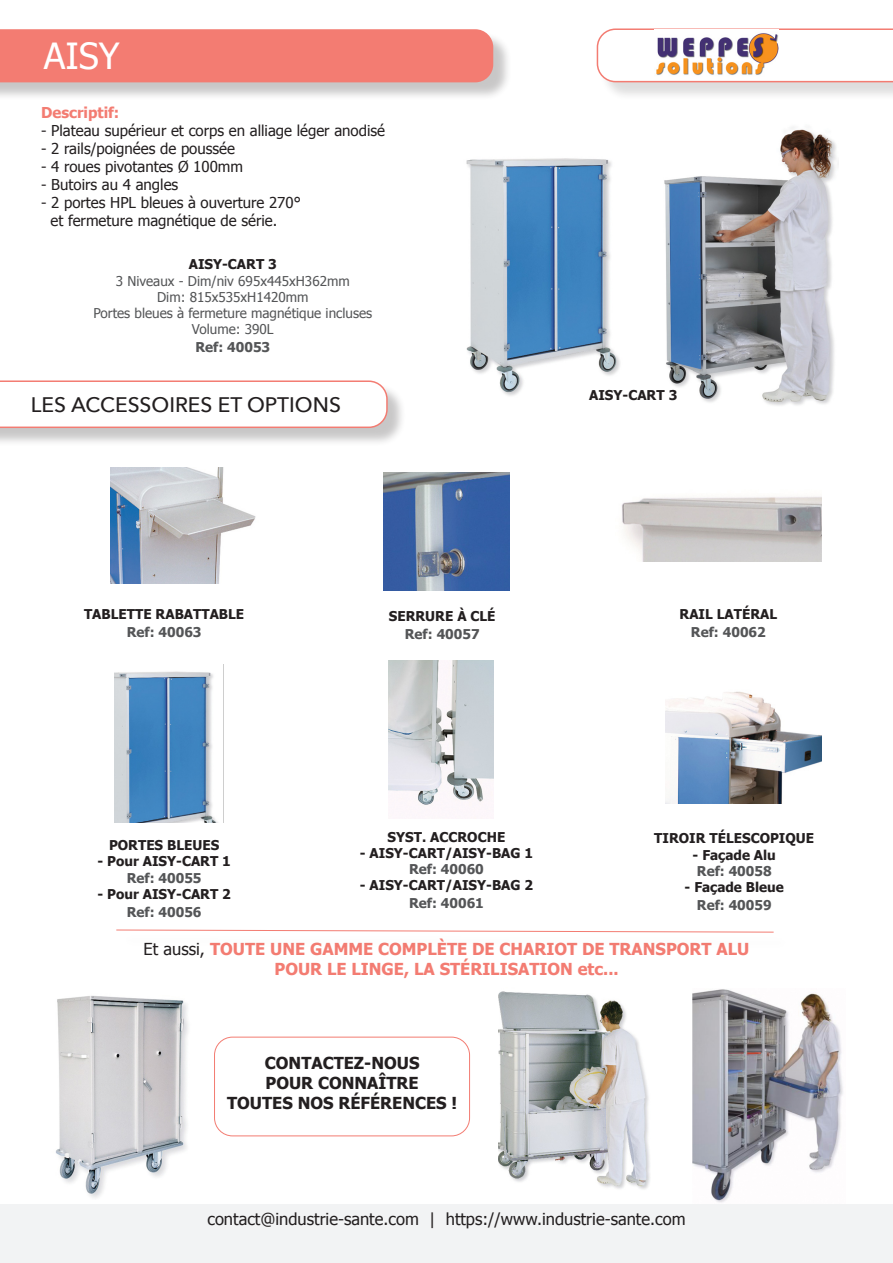
<style>
.page{position:relative;width:893px;height:1263px;background:#fff}
.page>*{position:absolute;margin:0;border:0;box-sizing:border-box;transform-origin:0 0}
.t1{font:36px "Tahoma";color:#fff}
.t2{font:500 21px "Avenir Next";color:#231f20}
.t3{font:700 16.5px/19.8px "Tahoma";color:#f37c72;text-align:center}
.t4{font:16.5px "Tahoma";color:#231f20}
.t5{font:700 16.5px "Tahoma";color:#231f20}
.t6{font:15px/18px "Tahoma";color:#231f20}
.t7{font:700 15px "Tahoma";color:#f37c72}
.t8{font:700 13.5px/18px "Tahoma";color:#231f20;text-align:center}
.t9{font:13.5px/16.2px "Tahoma";color:#545557;text-align:center}
.t10{font:700 13.5px "Tahoma";color:#545557}
.s1{font-weight:700;color:#231f20}
.s2{color:#545557}
.s3{font-weight:400;color:#231f20}
</style>
<div class="page">
<div style="left:0;top:32px;width:512px;height:69px;background:#231f20;opacity:.25"></div>
<div style="left:0;top:29px;width:493px;height:53px;background:#f37c72"></div>
<div style="left:599px;top:31px;width:294px;height:70px;background:#231f20;opacity:.15"></div>
<svg style="left:596px;top:28px;width:297px;height:55px"></svg>
<img style="left:654px;top:30px;width:125px;height:46px">
<div style="left:0;top:1204px;width:893px;height:59px;background:#f2f3f4"></div>
<div style="left:0;top:383px;width:406px;height:63px;background:#231f20;opacity:.25"></div>
<svg style="left:0;top:380px;width:388px;height:49px"></svg>
<img style="left:466px;top:158px;width:154px;height:238px">
<img style="left:664px;top:127px;width:172px;height:279px">
<img style="left:111px;top:467px;width:145px;height:116px">
<img style="left:383px;top:473px;width:127px;height:118px">
<img style="left:666px;top:691px;width:156px;height:112px">
<img style="left:388px;top:660px;width:106px;height:145px">
<img style="left:115px;top:664px;width:109px;height:159px">
<img style="left:56px;top:996px;width:132px;height:202px">
<img style="left:499px;top:991px;width:151px;height:198px">
<img style="left:692px;top:989px;width:151px;height:214px">
<div style="left:214px;top:1037px;width:256px;height:99px;border:1px solid #f37c72;border-radius:18px"></div>
<svg style="left:116px;top:929px;width:658px;height:3px"></svg>
<img style="left:622px;top:496px;width:200px;height:65px">
<h1 class="t1" style="left:44px;top:32px;width:77px">AISY</h1>
<p class="t7" style="left:41px;top:102px;width:80px">Descriptif:</p>
<p class="t6" style="left:41px;top:121px;width:345px">- Plateau supérieur et corps en alliage léger anodisé</p>
<p class="t6" style="left:41px;top:139px;width:195px">- 2 rails/poignées de poussée</p>
<p class="t6" style="left:41px;top:157px;width:203px">- 4 roues pivotantes Ø 100mm</p>
<p class="t6" style="left:41px;top:175px;width:139px">- Butoirs au 4 angles</p>
<p class="t6" style="left:50px;top:193px;width:252px;text-indent:-9px">- 2 portes HPL bleues à ouverture 270° et fermeture magnétique de série.</p>
<p class="t9" style="left:93px;top:256px;width:280px"><span class="s1">AISY-CART 3<br></span>3 Niveaux - Dim/niv 695x445xH362mm<br>Dim: 815x535xH1420mm<br>Portes bleues à fermeture magnétique incluses<br>Volume: 390L</p>
<p class="t10" style="left:195px;top:338px;width:76px">Ref: 40053</p>
<p class="t2" style="left:31px;top:387px;width:312px">LES ACCESSOIRES ET OPTIONS</p>
<p class="t8" style="left:84px;top:604px;width:162px">TABLETTE RABATTABLE<br><span class="s2">Ref: 40063</span></p>
<p class="t8" style="left:389px;top:606px;width:108px">SERRURE À CLÉ<br><span class="s2">Ref: 40057</span></p>
<p class="t8" style="left:589px;top:385px;width:90px">AISY-CART 3</p>
<p class="t8" style="left:680px;top:604px;width:99px">RAIL LATÉRAL<br><span class="s2">Ref: 40062</span></p>
<p class="t8" style="left:654px;top:829px;width:161px">TIROIR TÉLESCOPIQUE</p>
<p class="t8" style="left:693px;top:846px;width:85px;line-height:16.2px">- Façade Alu<br><span class="s2">Ref: 40058</span></p>
<p class="t8" style="left:685px;top:877px;width:101px">- Façade Bleue<br><span class="s2">Ref: 40059</span></p>
<p class="t8" style="left:388px;top:827px;width:119px">SYST. ACCROCHE</p>
<p class="t8" style="left:360px;top:844px;width:175px;line-height:16.2px">- AISY-CART/AISY-BAG 1<br><span class="s2">Ref: 40060</span></p>
<p class="t8" style="left:360px;top:875px;width:175px">- AISY-CART/AISY-BAG 2<br><span class="s2">Ref: 40061</span></p>
<p class="t3" style="left:144px;top:938px;width:607px"><span class="s3">Et aussi,</span> TOUTE UNE GAMME COMPLÈTE DE CHARIOT DE TRANSPORT ALU<br>POUR LE LINGE, LA STÉRILISATION etc...</p>
<p class="t8" style="left:109px;top:835px;width:112px">PORTES BLEUES</p>
<p class="t8" style="left:97px;top:852px;width:135px;line-height:16.2px">- Pour AISY-CART 1<br><span class="s2">Ref: 40055</span></p>
<p class="t8" style="left:97px;top:884px;width:135px">- Pour AISY-CART 2<br><span class="s2">Ref: 40056</span></p>
<p class="t5" style="left:265px;top:1051px;width:156px">CONTACTEZ-NOUS</p>
<p class="t5" style="left:266px;top:1071px;width:155px">POUR CONNAÎTRE</p>
<p class="t5" style="left:227px;top:1091px;width:232px">TOUTES NOS RÉFÉRENCES !</p>
<p class="t4" style="left:207px;top:1207px;width:480px">contact@industrie-sante.com | https://www.industrie-sante.com</p>
</div>
